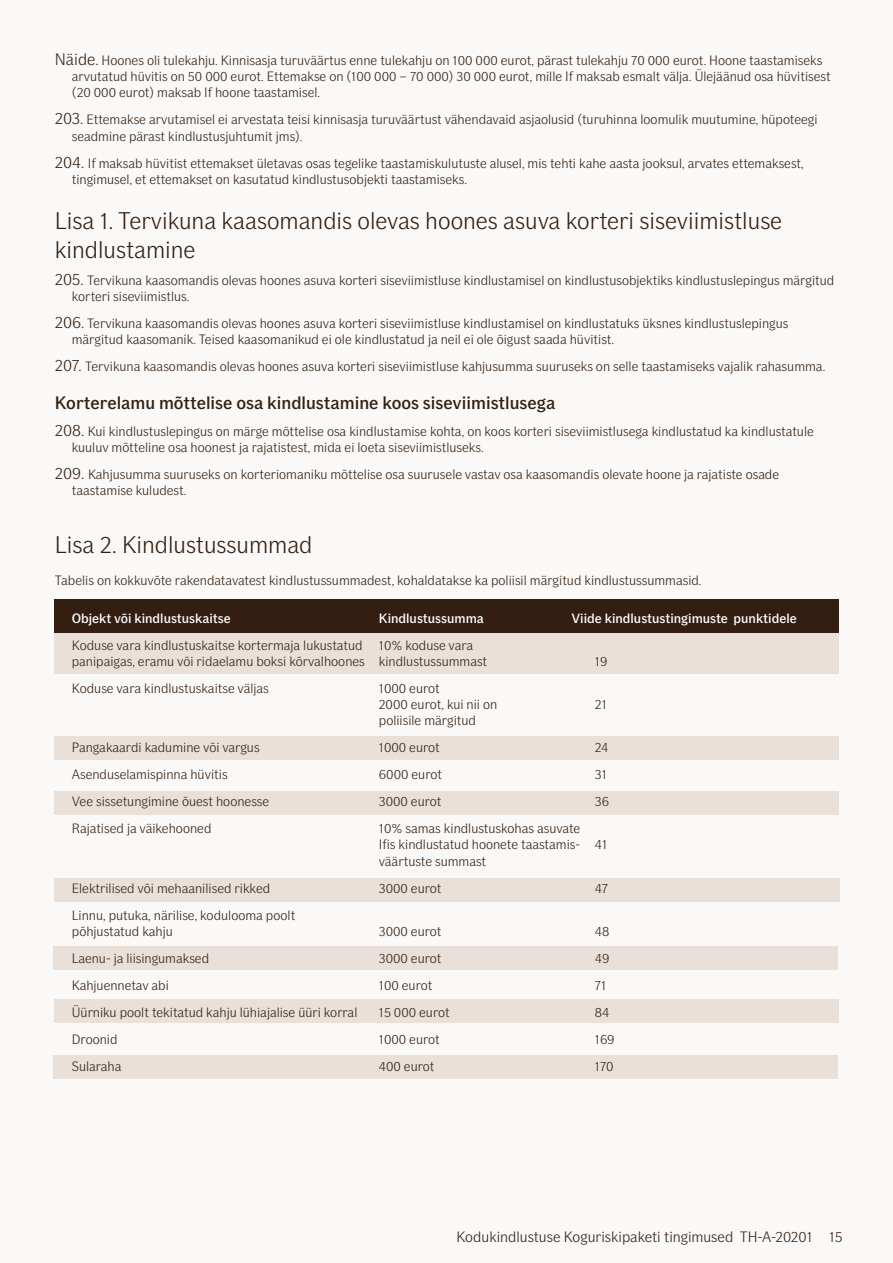
<style>
.page{position:relative;width:893px;height:1263px;background:#faf9f7}
.page>*{position:absolute;margin:0;border:0;box-sizing:border-box;transform-origin:0 0}
.t1{font:300 24px/28.8px "If Sans";color:#331f12}
.t2{font:500 18px "If Sans";color:#331f12}
.t3{font:300 15px "If Sans";color:#331e11}
.t4{font:300 13.5px/16.2px "If Sans";color:#331f12}
.t5{font:500 13.5px "If Sans";color:#fff}
.s1{font-size:16.5px}
</style>
<div class="page">
<div style="left:54px;top:736px;width:785px;height:23px;background:#e8e0d9"></div>
<div style="left:54px;top:600px;width:785px;height:35px;background:#331e11"></div>
<div style="left:54px;top:634px;width:785px;height:40px;background:#e8e0d9"></div>
<div style="left:55px;top:791px;width:784px;height:24px;background:#e8e0d9"></div>
<div style="left:54px;top:878px;width:785px;height:23px;background:#e8e0d9"></div>
<div style="left:53px;top:946px;width:784px;height:24px;background:#e8e0d9"></div>
<div style="left:55px;top:999px;width:784px;height:24px;background:#e8e0d9"></div>
<div style="left:53px;top:1055px;width:784px;height:24px;background:#e8e0d9"></div>
<p class="t4" style="left:72px;top:52px;width:760px;text-indent:-17px"><span class="s1">Näide.</span> Hoones oli tulekahju. Kinnisasja turuväärtus enne tulekahju on 100 000 eurot, pärast tulekahju 70 000 eurot. Hoone taastamiseks arvutatud hüvitis on 50 000 eurot. Ettemakse on (100 000 – 70 000) 30 000 eurot, mille If maksab esmalt välja. Ülejäänud osa hüvitisest (20 000 eurot) maksab If hoone taastamisel.</p>
<p class="t4" style="left:72px;top:112px;width:747px;text-indent:-17px"><span class="s1">203.</span> Ettemakse arvutamisel ei arvestata teisi kinnisasja turuväärtust vähendavaid asjaolusid (turuhinna loomulik muutumine, hüpoteegi seadmine pärast kindlustusjuhtumit jms).</p>
<p class="t4" style="left:72px;top:155px;width:733px;text-indent:-17px"><span class="s1">204.</span> If maksab hüvitist ettemakset ületavas osas tegelike taastamiskulutuste alusel, mis tehti kahe aasta jooksul, arvates ettemaksest, tingimusel, et ettemakset on kasutatud kindlustusobjekti taastamiseks.</p>
<h1 class="t1" style="left:55px;top:206px;width:729px">Lisa 1. Tervikuna kaasomandis olevas hoones asuva korteri siseviimistluse kindlustamine</h1>
<p class="t4" style="left:72px;top:272px;width:764px;text-indent:-17px"><span class="s1">205.</span> Tervikuna kaasomandis olevas hoones asuva korteri siseviimistluse kindlustamisel on kindlustusobjektiks kindlustuslepingus märgitud korteri siseviimistlus.</p>
<p class="t4" style="left:72px;top:315px;width:718px;text-indent:-17px"><span class="s1">206.</span> Tervikuna kaasomandis olevas hoones asuva korteri siseviimistluse kindlustamisel on kindlustatuks üksnes kindlustuslepingus märgitud kaasomanik. Teised kaasomanikud ei ole kindlustatud ja neil ei ole õigust saada hüvitist.</p>
<p class="t4" style="left:55px;top:358px;width:772px"><span class="s1">207.</span> Tervikuna kaasomandis olevas hoones asuva korteri siseviimistluse kahjusumma suuruseks on selle taastamiseks vajalik rahasumma.</p>
<h2 class="t2" style="left:55px;top:392px;width:502px">Korterelamu mõttelise osa kindlustamine koos siseviimistlusega</h2>
<p class="t4" style="left:72px;top:423px;width:743px;text-indent:-17px"><span class="s1">208.</span> Kui kindlustuslepingus on märge mõttelise osa kindlustamise kohta, on koos korteri siseviimistlusega kindlustatud ka kindlustatule kuuluv mõtteline osa hoonest ja rajatistest, mida ei loeta siseviimistluseks.</p>
<p class="t4" style="left:72px;top:466px;width:709px;text-indent:-17px"><span class="s1">209.</span> Kahjusumma suuruseks on korteriomaniku mõttelise osa suurusele vastav osa kaasomandis olevate hoone ja rajatiste osade taastamise kuludest.</p>
<h1 class="t1" style="left:55px;top:530px;width:259px">Lisa 2. Kindlustussummad</h1>
<p class="t4" style="left:55px;top:572px;width:648px">Tabelis on kokkuvõte rakendatavatest kindlustussummadest, kohaldatakse ka poliisil märgitud kindlustussummasid.</p>
<p class="t5" style="left:72px;top:610px;width:161px">Objekt või kindlustuskaitse</p>
<p class="t5" style="left:379px;top:610px;width:107px">Kindlustussumma</p>
<p class="t5" style="left:571px;top:610px;width:227px">Viide kindlustustingimuste punktidele</p>
<p class="t4" style="left:72px;top:637px;width:417px">Koduse vara kindlustuskaitse kortermaja lukustatud 10% koduse vara panipaigas, eramu või ridaelamu boksi kõrvalhoones kindlustussummast</p>
<p class="t4" style="left:595px;top:653px;width:14px">19</p>
<p class="t4" style="left:72px;top:680px;width:199px">Koduse vara kindlustuskaitse väljas</p>
<p class="t4" style="left:379px;top:680px;width:120px">1000 eurot<br>2000 eurot, kui nii on</p>
<p class="t4" style="left:379px;top:712px;width:99px">poliisile märgitud</p>
<p class="t4" style="left:595px;top:696px;width:13px">21</p>
<p class="t4" style="left:72px;top:739px;width:189px">Pangakaardi kadumine või vargus</p>
<p class="t4" style="left:379px;top:739px;width:62px">1000 eurot</p>
<p class="t4" style="left:595px;top:739px;width:15px">24</p>
<p class="t4" style="left:72px;top:766px;width:157px">Asenduselamispinna hüvitis</p>
<p class="t4" style="left:379px;top:766px;width:65px">6000 eurot</p>
<p class="t4" style="left:595px;top:766px;width:13px">31</p>
<p class="t4" style="left:72px;top:793px;width:199px">Vee sissetungimine õuest hoonesse</p>
<p class="t4" style="left:379px;top:793px;width:64px">3000 eurot</p>
<p class="t4" style="left:595px;top:793px;width:16px">36</p>
<p class="t4" style="left:72px;top:820px;width:141px">Rajatised ja väikehooned</p>
<p class="t4" style="left:379px;top:820px;width:230px">10% samas kindlustuskohas asuvate<br>Ifis kindlustatud hoonete taastamis- 41 väärtuste summast</p>
<p class="t4" style="left:72px;top:880px;width:200px">Elektrilised või mehaanilised rikked</p>
<p class="t4" style="left:379px;top:880px;width:64px">3000 eurot</p>
<p class="t4" style="left:595px;top:880px;width:15px">47</p>
<p class="t4" style="left:72px;top:907px;width:225px">Linnu, putuka, närilise, kodulooma poolt põhjustatud kahju</p>
<p class="t4" style="left:379px;top:923px;width:64px">3000 eurot</p>
<p class="t4" style="left:595px;top:923px;width:16px">48</p>
<p class="t4" style="left:72px;top:950px;width:139px">Laenu- ja liisingumaksed</p>
<p class="t4" style="left:379px;top:950px;width:64px">3000 eurot</p>
<p class="t4" style="left:595px;top:950px;width:16px">49</p>
<p class="t4" style="left:72px;top:977px;width:99px">Kahjuennetav abi</p>
<p class="t4" style="left:379px;top:977px;width:55px">100 eurot</p>
<p class="t4" style="left:595px;top:977px;width:13px">71</p>
<p class="t4" style="left:72px;top:1004px;width:287px">Üürniku poolt tekitatud kahju lühiajalise üüri korral</p>
<p class="t4" style="left:379px;top:1004px;width:72px">15 000 eurot</p>
<p class="t4" style="left:595px;top:1004px;width:16px">84</p>
<p class="t4" style="left:72px;top:1031px;width:47px">Droonid</p>
<p class="t4" style="left:379px;top:1031px;width:62px">1000 eurot</p>
<p class="t4" style="left:595px;top:1031px;width:21px">169</p>
<p class="t4" style="left:72px;top:1058px;width:51px">Sularaha</p>
<p class="t4" style="left:379px;top:1058px;width:57px">400 eurot</p>
<p class="t4" style="left:595px;top:1058px;width:20px">170</p>
<p class="t3" style="left:456px;top:1228px;width:388px">Kodukindlustuse Koguriskipaketi tingimused TH-A-20201 15</p>
</div>
